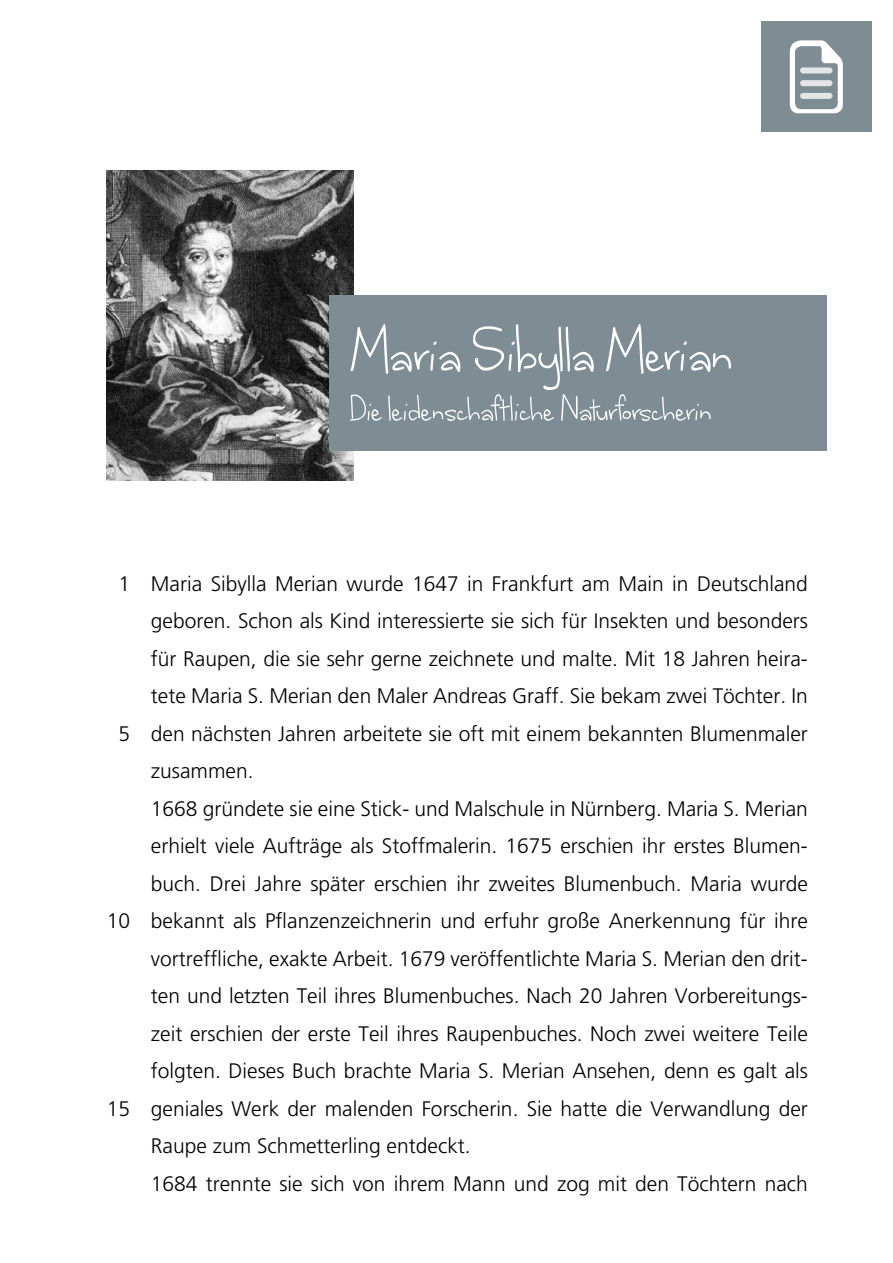
<style>
.page{position:relative;width:893px;height:1263px;background:#fff}
.page>*{position:absolute;margin:0;border:0;box-sizing:border-box;transform-origin:0 0}
.t1{font:90px "wherestarsshinethebrightest";color:#fff}
.t2{font:51px "wherestarsshinethebrightest";color:#fff}
.t3{font:300 21px/37.5px "Frutiger";color:#000}
</style>
<div class="page">
<img style="left:106px;top:170px;width:247px;height:310px">
<div style="left:330px;top:296px;width:497px;height:155px;background:#7e8c93"></div>
<div style="left:761px;top:21px;width:111px;height:111px;background:#7e8c93"></div>
<svg style="left:790px;top:40px;width:53px;height:73px"></svg>
<h1 class="t1" style="left:351px;top:313px;width:384px">Maria Sibylla Merian</h1>
<h2 class="t2" style="left:351px;top:388px;width:363px">Die leidenschaftliche Naturforscherin</h2>
<p class="t3" style="left:118px;top:564px;width:13px">1</p>
<p class="t3" style="left:118px;top:714px;width:13px">5</p>
<p class="t3" style="left:107px;top:902px;width:25px">10</p>
<p class="t3" style="left:107px;top:1089px;width:25px">15</p>
<p class="t3" style="left:151px;top:564px;width:659px">Maria Sibylla Merian wurde 1647 in Frankfurt am Main in Deutschland geboren. Schon als Kind interessierte sie sich für Insekten und besonders für Raupen, die sie sehr gerne zeichnete und malte. Mit 18 Jahren heira&shy;tete Maria S. Merian den Maler Andreas Graff. Sie bekam zwei Töchter. In den nächsten Jahren arbeitete sie oft mit einem bekannten Blumenmaler zusammen.<br>1668 gründete sie eine Stick- und Malschule in Nürnberg. Maria S. Merian erhielt viele Aufträge als Stoffmalerin. 1675 erschien ihr erstes Blumen&shy;buch. Drei Jahre später erschien ihr zweites Blumenbuch. Maria wurde bekannt als Pflanzenzeichnerin und erfuhr große Anerkennung für ihre vortreffliche, exakte Arbeit. 1679 veröffentlichte Maria S. Merian den drit&shy;ten und letzten Teil ihres Blumenbuches. Nach 20 Jahren Vorbereitungs&shy;zeit erschien der erste Teil ihres Raupenbuches. Noch zwei weitere Teile folgten. Dieses Buch brachte Maria S. Merian Ansehen, denn es galt als geniales Werk der malenden Forscherin. Sie hatte die Verwandlung der Raupe zum Schmetterling entdeckt.<br>1684 trennte sie sich von ihrem Mann und zog mit den Töchtern nach</p>
</div>
